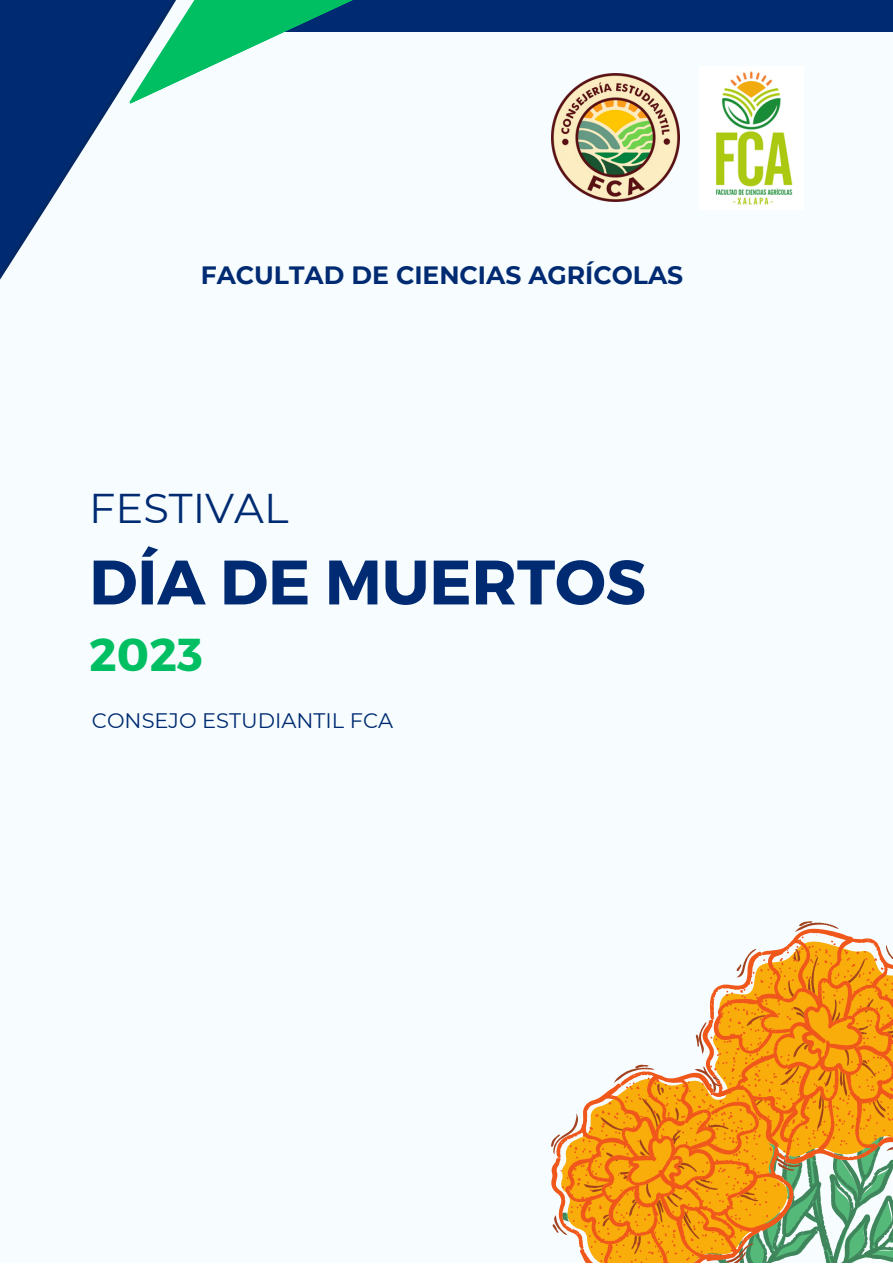
<style>
.page{position:relative;width:893px;height:1264px;background:#fff}
.page>*{position:absolute;margin:0;border:0;box-sizing:border-box;transform-origin:0 0}
.t1{font:700 62.55px "Montserrat";color:#002b72}
.t2{font:700 46.2px "Montserrat";color:#00bf63}
.t3{font:41.55px "Montserrat";color:#002b72}
.t4{font:700 25.05px "Montserrat";color:#002b72}
.t5{font:21px "Montserrat";color:#002b72}
</style>
<div class="page">
<div style="left:0;top:0;width:892px;height:1262px;background:#f7fdff"></div>
<div style="left:223px;top:0;width:669px;height:32px;background:#002b72"></div>
<svg style="left:0;top:0;width:112px;height:280px;fill:#002b72"></svg>
<svg style="left:54px;top:0;width:299px;height:104px"></svg>
<svg style="left:551px;top:928px;width:341px;height:334px"></svg>
<img style="left:551px;top:73px;width:128px;height:129px">
<img style="left:716px;top:71px;width:77px;height:134px">
<p class="t4" style="left:201px;top:259px;width:484px">FACULTAD DE CIENCIAS AGRÍCOLAS</p>
<p class="t3" style="left:89px;top:482px;width:201px">FESTIVAL</p>
<p class="t1" style="left:89px;top:541px;width:558px">DÍA DE MUERTOS</p>
<p class="t2" style="left:89px;top:624px;width:115px">2023</p>
<p class="t5" style="left:92px;top:707px;width:303px">CONSEJO ESTUDIANTIL FCA</p>
</div>
